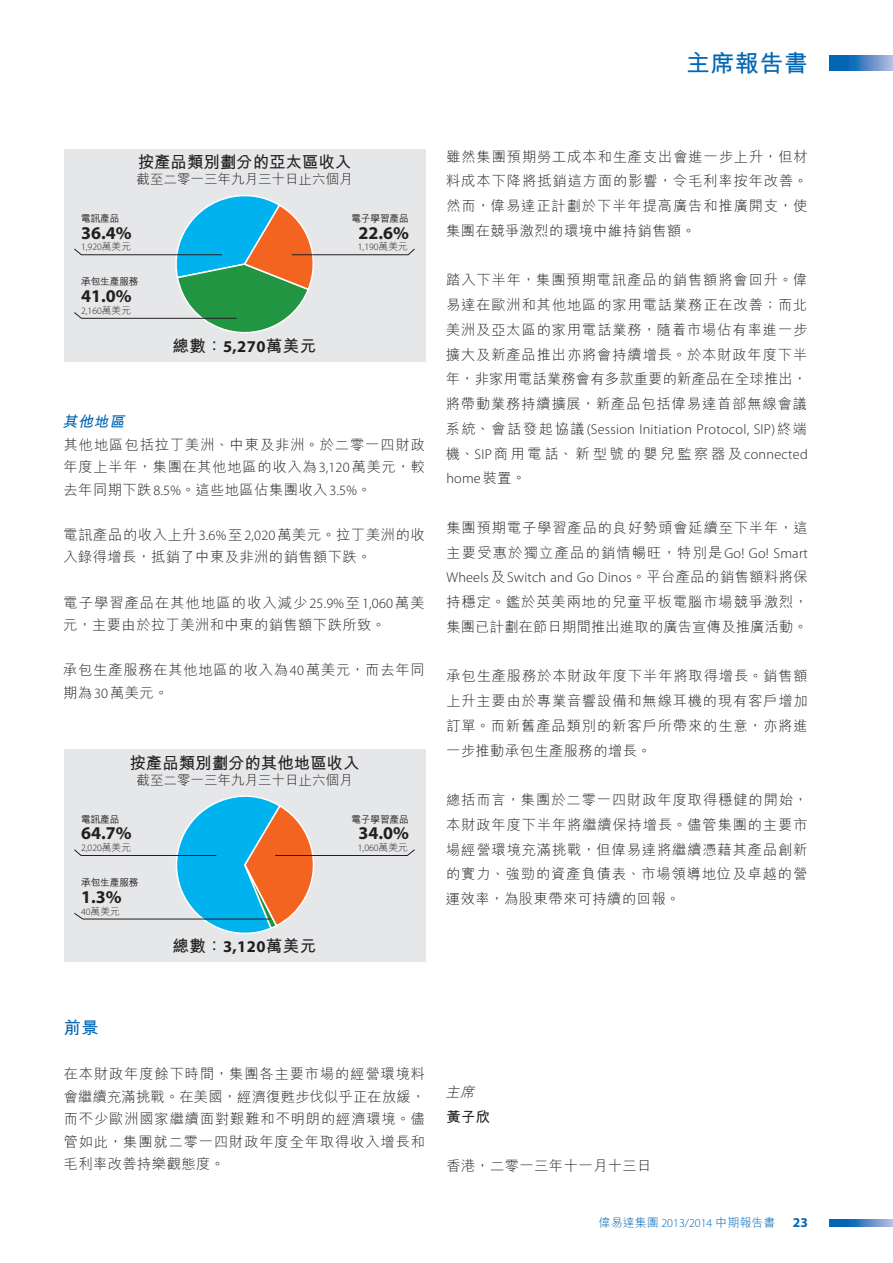
<style>
.page{position:relative;width:893px;height:1263px;background:#fff}
.page>*{position:absolute;margin:0;border:0;box-sizing:border-box;transform-origin:0 0}
.t1{font:700 24px "M Hei HK";letter-spacing:.02em;color:#0166b3}
.t2{font:700 18px "Myriad Pro";color:#231f20}
.t3{font:700 17.25px "M Hei HK";color:#0166b3}
.t4{font:700 16.5px "M Hei HK";letter-spacing:-.005em;color:#231f20}
.t5{font:italic 700 15px "M Hei HK";color:#0166b3}
.t6{font:300 14.25px/24.8px "M Hei HK";letter-spacing:.06em;color:#231f20;text-align:justify}
.t7{font:300 14.25px/22.5px "M Hei HK";letter-spacing:.035em;color:#231f20}
.t8{font:300 14.25px "Myriad Pro";letter-spacing:.02em;color:#231f20}
.t9{font:300 14.25px/24.8px "M Hei HK";letter-spacing:.015em;color:#231f20}
.t10{font:300 14.25px "M Hei HK";letter-spacing:.18em;color:#231f20}
.t11{font:700 14.25px "M Hei HK";color:#231f20}
.t12{font:italic 300 14.25px "M Hei HK";color:#231f20}
.t13{font:300 13.5px "M Hei HK";color:#231f20}
.t14{font:700 13.5px "Myriad Pro";color:#0166b3}
.t15{font:300 12px "M Hei HK";color:#0166b3}
.t16{font:300 9.75px "Myriad Pro";color:#231f20}
.t17{font:500 9.75px "M Hei HK";letter-spacing:-.02em;color:#231f20}
.t18{font:300 9.75px "M Hei HK";color:#231f20}
.s1{font-family:"M Hei HK"}
.s2{font-family:"Myriad Pro"}
</style>
<div class="page">
<svg style="left:829px;top:55px;width:64px;height:15px"></svg>
<svg style="left:829px;top:1219px;width:64px;height:8px"></svg>
<div style="left:64px;top:149px;width:361px;height:212px;background:#e6e7e9"></div>
<svg style="left:74px;top:195px;width:341px;height:138px"></svg>
<div style="left:64px;top:749px;width:361px;height:213px;background:#e6e7e9"></div>
<svg style="left:74px;top:795px;width:341px;height:139px"></svg>
<h1 class="t1" style="left:686px;top:46px;width:123px">主席報告書</h1>
<p class="t17" style="left:81px;top:211px;width:40px">電訊產品</p>
<p class="t4" style="left:138px;top:150px;width:215px">按產品類別劃分的亞太區收入</p>
<p class="t13" style="left:136px;top:172px;width:217px">截至二零一三年九月三十日止六個月</p>
<p class="t17" style="left:351px;top:211px;width:59px">電子學習產品</p>
<p class="t2" style="left:81px;top:221px;width:52px">36.4%</p>
<p class="t16" style="left:81px;top:241px;width:51px">1,920<span class="s1">萬美元</span></p>
<p class="t17" style="left:81px;top:274px;width:59px">承包生產服務</p>
<p class="t2" style="left:81px;top:284px;width:52px">41.0%</p>
<p class="t16" style="left:81px;top:305px;width:51px">2,160<span class="s1">萬美元</span></p>
<p class="t4" style="left:172px;top:333px;width:145px">總數：<span class="s2">5,270</span>萬美元</p>
<p class="t2" style="left:358px;top:221px;width:52px">22.6%</p>
<p class="t16" style="left:358px;top:241px;width:51px">1,190<span class="s1">萬美元</span></p>
<p class="t5" style="left:63px;top:411px;width:67px">其他地區</p>
<p class="t6" style="left:64px;top:433px;width:363px;line-height:22.5px">其他地區包括拉丁美洲、中東及非洲。於二零一四財政年度上半年，集團在其他地區的收入為<span class="s2">3,120</span>萬美元，較去年同期下跌<span class="s2">8.5%</span>。這些地區佔集團收入<span class="s2">3.5%</span>。</p>
<p class="t7" style="left:63px;top:523px;width:363px">電訊產品的收入上升<span class="s2">3.6%</span>至<span class="s2">2,020</span>萬美元。拉丁美洲的收入錄得增長，抵銷了中東及非洲的銷售額下跌。</p>
<p class="t7" style="left:63px;top:591px;width:363px">電子學習產品在其他地區的收入減少<span class="s2">25.9%</span>至<span class="s2">1,060</span>萬美元，主要由於拉丁美洲和中東的銷售額下跌所致。</p>
<p class="t6" style="left:63px;top:658px;width:363px;line-height:22.5px">承包生產服務在其他地區的收入為<span class="s2">40</span>萬美元，而去年同期為<span class="s2">30</span>萬美元。</p>
<p class="t17" style="left:81px;top:812px;width:40px">電訊產品</p>
<p class="t4" style="left:130px;top:751px;width:231px">按產品類別劃分的其他地區收入</p>
<p class="t13" style="left:136px;top:773px;width:217px">截至二零一三年九月三十日止六個月</p>
<p class="t17" style="left:351px;top:812px;width:59px">電子學習產品</p>
<p class="t2" style="left:81px;top:821px;width:52px">64.7%</p>
<p class="t16" style="left:81px;top:842px;width:51px">2,020<span class="s1">萬美元</span></p>
<p class="t17" style="left:81px;top:875px;width:59px">承包生產服務</p>
<p class="t2" style="left:81px;top:885px;width:42px">1.3%</p>
<p class="t18" style="left:81px;top:906px;width:40px"><span class="s2">40</span>萬美元</p>
<p class="t4" style="left:172px;top:934px;width:145px">總數：<span class="s2">3,120</span>萬美元</p>
<p class="t2" style="left:358px;top:821px;width:52px">34.0%</p>
<p class="t16" style="left:358px;top:842px;width:51px">1,060<span class="s1">萬美元</span></p>
<p class="t6" style="left:446px;top:144px;width:363px">雖然集團預期勞工成本和生產支出會進一步上升，但材料成本下降將抵銷這方面的影響，令毛利率按年改善。然而，偉易達正計劃於下半年提高廣告和推廣開支，使集團在競爭激烈的環境中維持銷售額。</p>
<p class="t6" style="left:446px;top:268px;width:363px">踏入下半年，集團預期電訊產品的銷售額將會回升。偉易達在歐洲和其他地區的家用電話業務正在改善；而北美洲及亞太區的家用電話業務，隨着市場佔有率進一步擴大及新產品推出亦將會持續增長。於本財政年度下半年，非家用電話業務會有多款重要的新產品在全球推出，將帶動業務持續擴展，新產品包括偉易達首部無線會議</p>
<p class="t8" style="left:446px;top:421px;width:363px"><span class="s1">系統、會話發起協議</span>(Session Initiation Protocol, SIP)<span class="s1">終端</span></p>
<p class="t10" style="left:446px;top:446px;width:364px">機、<span class="s2">SIP</span>商用電話、新型號的嬰兒監察器及<span class="s2">connected</span></p>
<p class="t8" style="left:446px;top:470px;width:81px">home<span class="s1">裝置。</span></p>
<p class="t6" style="left:446px;top:515px;width:363px">集團預期電子學習產品的良好勢頭會延續至下半年，這主要受惠於獨立產品的銷情暢旺，特別是<span class="s2">Go! Go! Smart</span></p>
<p class="t8" style="left:446px;top:569px;width:363px">Wheels<span class="s1">及</span>Switch and Go Dinos<span class="s1">。平台產品的銷售額料將保</span></p>
<p class="t9" style="left:446px;top:589px;width:363px">持穩定。鑑於英美兩地的兒童平板電腦市場競爭激烈，集團已計劃在節日期間推出進取的廣告宣傳及推廣活動。</p>
<p class="t6" style="left:446px;top:664px;width:363px">承包生產服務於本財政年度下半年將取得增長。銷售額上升主要由於專業音響設備和無線耳機的現有客戶增加訂單。而新舊產品類別的新客戶所帶來的生意，亦將進一步推動承包生產服務的增長。</p>
<p class="t6" style="left:446px;top:787px;width:363px">總括而言，集團於二零一四財政年度取得穩健的開始，本財政年度下半年將繼續保持增長。儘管集團的主要市場經營環境充滿挑戰，但偉易達將繼續憑藉其產品創新的實力、強勁的資產負債表、市場領導地位及卓越的營運效率，為股東帶來可持續的回報。</p>
<p class="t3" style="left:64px;top:1015px;width:37px">前景</p>
<p class="t6" style="left:64px;top:1062px;width:363px;line-height:22.5px">在本財政年度餘下時間，集團各主要市場的經營環境料會繼續充滿挑戰。在美國，經濟復甦步伐似乎正在放緩，而不少歐洲國家繼續面對艱難和不明朗的經濟環境。儘管如此，集團就二零一四財政年度全年取得收入增長和毛利率改善持樂觀態度。</p>
<p class="t12" style="left:445px;top:1084px;width:33px">主席</p>
<p class="t11" style="left:446px;top:1106px;width:45px">黃子欣</p>
<p class="t7" style="left:446px;top:1154px;width:207px">香港，二零一三年十一月十三日</p>
<p class="t15" style="left:599px;top:1217px;width:178px">偉易達集團 <span class="s2">2013/2014</span> 中期報告書</p>
<p class="t14" style="left:793px;top:1213px;width:16px">23</p>
</div>
